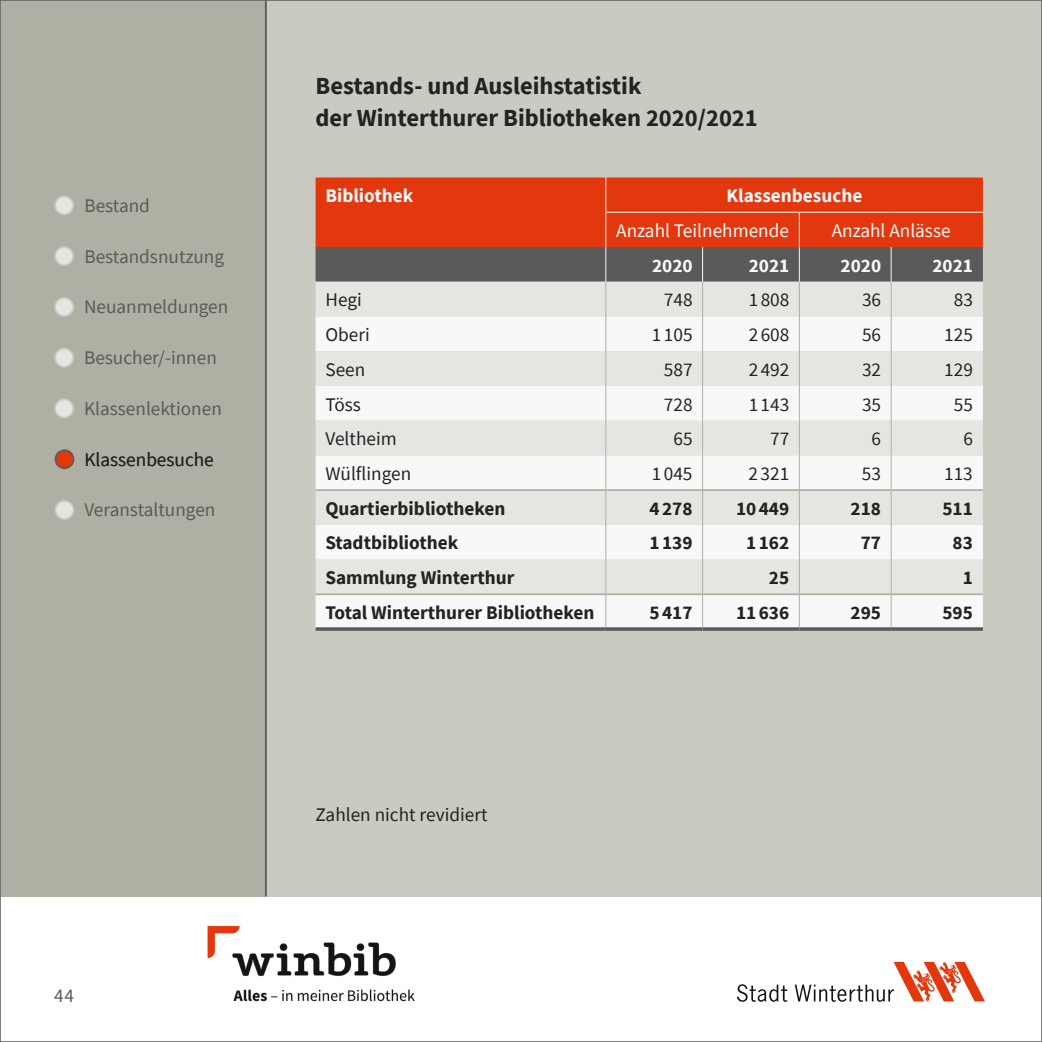
<style>
.page{position:relative;width:1042px;height:1042px;background:#fff}
.page>*{position:absolute;margin:0;border:0;box-sizing:border-box;transform-origin:0 0}
.t1{font:700 24.5px/31.5px "Source Sans Pro";color:#222322}
.t2{font:19.25px "Source Sans Pro";color:#222322}
.t3{font:700 19.25px "Source Sans Pro";color:#222322}
.t4{font:19.25px "Source Sans Pro";color:#5a5a5a}
.t5{font:700 19.25px "Source Sans Pro";color:#f8f8f8}
.t6{font:19.25px "Source Sans Pro";color:#f8f8f8}
</style>
<div class="page">
<div style="left:267px;top:0;width:775px;height:896px;background:#cbcac1"></div>
<div style="left:0;top:0;width:267px;height:896px;background:#b0afa3"></div>
<hr style="left:265px;top:0;width:2px;height:896px;background:#5a5a5a">
<img style="left:207px;top:925px;width:208px;height:77px">
<svg style="left:737px;top:962px;width:248px;height:40px"></svg>
<div style="left:55px;top:196px;width:18px;height:18px;background:#e6e5e1;border-radius:50%"></div>
<div style="left:54px;top:195px;width:20px;height:20px;border:2px solid #cbcac1;border-radius:50%"></div>
<div style="left:55px;top:247px;width:18px;height:18px;background:#e6e5e1;border-radius:50%"></div>
<div style="left:54px;top:246px;width:20px;height:20px;border:2px solid #cbcac1;border-radius:50%"></div>
<div style="left:55px;top:298px;width:18px;height:18px;background:#e6e5e1;border-radius:50%"></div>
<div style="left:54px;top:297px;width:20px;height:20px;border:2px solid #cbcac1;border-radius:50%"></div>
<div style="left:55px;top:349px;width:18px;height:18px;background:#e6e5e1;border-radius:50%"></div>
<div style="left:54px;top:348px;width:20px;height:20px;border:2px solid #cbcac1;border-radius:50%"></div>
<div style="left:55px;top:399px;width:18px;height:18px;background:#e6e5e1;border-radius:50%"></div>
<div style="left:54px;top:398px;width:20px;height:20px;border:2px solid #cbcac1;border-radius:50%"></div>
<div style="left:55px;top:501px;width:19px;height:18px;background:#e6e5e1;border-radius:50%"></div>
<div style="left:55px;top:500px;width:19px;height:20px;border:2px solid #cbcac1;border-radius:50%"></div>
<div style="left:315px;top:177px;width:668px;height:70px;background:#e3380e"></div>
<div style="left:315px;top:247px;width:668px;height:35px;background:#5a5a5a"></div>
<div style="left:315px;top:282px;width:668px;height:34px;background:#e6e5e1"></div>
<svg style="left:315px;top:316px;width:668px;height:311px;background:#efefed"></svg>
<hr style="left:605px;top:282px;width:1px;height:34px;background:#b0afa3">
<hr style="left:605px;top:316px;width:1px;height:35px;background:#b0afa3">
<hr style="left:605px;top:351px;width:1px;height:35px;background:#b0afa3">
<hr style="left:605px;top:386px;width:1px;height:35px;background:#b0afa3">
<hr style="left:605px;top:421px;width:1px;height:34px;background:#b0afa3">
<hr style="left:605px;top:455px;width:1px;height:34px;background:#b0afa3">
<hr style="left:605px;top:491px;width:1px;height:34px;background:#b0afa3">
<hr style="left:605px;top:525px;width:1px;height:34px;background:#b0afa3">
<hr style="left:605px;top:559px;width:1px;height:34px;background:#b0afa3">
<hr style="left:605px;top:595px;width:1px;height:32px;background:#b0afa3">
<hr style="left:605px;top:177px;width:1px;height:35px;background:#f8f8f8">
<hr style="left:605px;top:212px;width:97px;height:1px;background:#f8f8f8">
<hr style="left:605px;top:213px;width:1px;height:34px;background:#f8f8f8">
<hr style="left:702px;top:212px;width:97px;height:1px;background:#f8f8f8">
<hr style="left:799px;top:212px;width:92px;height:1px;background:#f8f8f8">
<hr style="left:799px;top:213px;width:1px;height:34px;background:#f8f8f8">
<hr style="left:891px;top:212px;width:92px;height:1px;background:#f8f8f8">
<hr style="left:605px;top:247px;width:1px;height:35px;background:#f8f8f8">
<hr style="left:702px;top:247px;width:1px;height:35px;background:#f8f8f8">
<hr style="left:799px;top:247px;width:1px;height:35px;background:#f8f8f8">
<hr style="left:315px;top:489px;width:291px;height:2px;background:#b0afa3">
<hr style="left:606px;top:489px;width:96px;height:2px;background:#b0afa3">
<hr style="left:703px;top:489px;width:96px;height:2px;background:#b0afa3">
<hr style="left:800px;top:489px;width:90px;height:2px;background:#b0afa3">
<hr style="left:891px;top:489px;width:92px;height:2px;background:#b0afa3">
<hr style="left:315px;top:593px;width:291px;height:2px;background:#b0afa3">
<hr style="left:606px;top:593px;width:96px;height:2px;background:#b0afa3">
<hr style="left:703px;top:593px;width:96px;height:2px;background:#b0afa3">
<hr style="left:800px;top:593px;width:90px;height:2px;background:#b0afa3">
<hr style="left:891px;top:593px;width:92px;height:2px;background:#b0afa3">
<svg style="left:315px;top:627px;width:291px;height:4px"></svg>
<svg style="left:606px;top:627px;width:96px;height:4px"></svg>
<svg style="left:702px;top:627px;width:97px;height:4px"></svg>
<svg style="left:799px;top:627px;width:92px;height:4px"></svg>
<svg style="left:891px;top:627px;width:92px;height:4px"></svg>
<hr style="left:702px;top:282px;width:1px;height:34px;background:#b0afa3">
<hr style="left:702px;top:316px;width:1px;height:35px;background:#b0afa3">
<hr style="left:702px;top:351px;width:1px;height:35px;background:#b0afa3">
<hr style="left:702px;top:386px;width:1px;height:35px;background:#b0afa3">
<hr style="left:702px;top:421px;width:1px;height:34px;background:#b0afa3">
<hr style="left:702px;top:455px;width:1px;height:35px;background:#b0afa3">
<hr style="left:702px;top:490px;width:1px;height:35px;background:#b0afa3">
<hr style="left:702px;top:525px;width:1px;height:34px;background:#b0afa3">
<hr style="left:702px;top:559px;width:1px;height:35px;background:#b0afa3">
<hr style="left:702px;top:594px;width:1px;height:33px;background:#b0afa3">
<hr style="left:890px;top:247px;width:1px;height:35px;background:#f8f8f8">
<hr style="left:799px;top:282px;width:1px;height:34px;background:#b0afa3">
<hr style="left:799px;top:316px;width:1px;height:35px;background:#b0afa3">
<hr style="left:799px;top:351px;width:1px;height:35px;background:#b0afa3">
<hr style="left:799px;top:386px;width:1px;height:35px;background:#b0afa3">
<hr style="left:799px;top:421px;width:1px;height:34px;background:#b0afa3">
<hr style="left:799px;top:455px;width:1px;height:35px;background:#b0afa3">
<hr style="left:799px;top:490px;width:1px;height:35px;background:#b0afa3">
<hr style="left:799px;top:525px;width:1px;height:34px;background:#b0afa3">
<hr style="left:799px;top:559px;width:1px;height:35px;background:#b0afa3">
<hr style="left:799px;top:594px;width:1px;height:33px;background:#b0afa3">
<hr style="left:890px;top:282px;width:1px;height:34px;background:#b0afa3">
<hr style="left:890px;top:316px;width:1px;height:35px;background:#b0afa3">
<hr style="left:890px;top:351px;width:1px;height:35px;background:#b0afa3">
<hr style="left:890px;top:386px;width:1px;height:35px;background:#b0afa3">
<hr style="left:890px;top:421px;width:1px;height:34px;background:#b0afa3">
<hr style="left:890px;top:455px;width:1px;height:35px;background:#b0afa3">
<hr style="left:890px;top:490px;width:1px;height:35px;background:#b0afa3">
<hr style="left:890px;top:525px;width:1px;height:34px;background:#b0afa3">
<hr style="left:890px;top:559px;width:1px;height:35px;background:#b0afa3">
<hr style="left:890px;top:594px;width:1px;height:33px;background:#b0afa3">
<div style="left:55px;top:450px;width:19px;height:18px;background:#e3380e;border-radius:50%"></div>
<div style="left:55px;top:449px;width:19px;height:20px;border:2px solid #5a5a5a;border-radius:50%"></div>
<p class="t4" style="left:84px;top:193px;width:67px">Bestand</p>
<p class="t4" style="left:84px;top:244px;width:141px">Bestandsnutzung</p>
<p class="t4" style="left:84px;top:295px;width:146px">Neuanmeldungen</p>
<p class="t4" style="left:84px;top:345px;width:134px">Besucher/-innen</p>
<p class="t4" style="left:84px;top:396px;width:139px">Klassenlektionen</p>
<p class="t2" style="left:84px;top:447px;width:131px">Klassenbesuche</p>
<p class="t4" style="left:84px;top:498px;width:133px">Veranstaltungen</p>
<p class="t4" style="left:54px;top:983px;width:21px">44</p>
<p class="t1" style="left:315px;top:70px;width:444px">Bestands- und Ausleihstatistik<br>der Winterthurer Bibliotheken 2020/2021</p>
<p class="t5" style="left:325px;top:183px;width:89px">Bibliothek</p>
<p class="t5" style="left:726px;top:183px;width:137px">Klassenbesuche</p>
<p class="t6" style="left:616px;top:218px;width:174px">Anzahl Teilnehmende</p>
<p class="t6" style="left:831px;top:218px;width:120px">Anzahl Anlässe</p>
<p class="t5" style="left:652px;top:252px;width:42px">2020</p>
<p class="t5" style="left:749px;top:252px;width:42px">2021</p>
<p class="t5" style="left:840px;top:252px;width:42px">2020</p>
<p class="t5" style="left:932px;top:252px;width:42px">2021</p>
<p class="t2" style="left:325px;top:288px;width:38px">Hegi</p>
<p class="t2" style="left:664px;top:288px;width:30px">748</p>
<p class="t2" style="left:749px;top:288px;width:42px">1 808</p>
<p class="t2" style="left:862px;top:288px;width:21px">36</p>
<p class="t2" style="left:954px;top:288px;width:21px">83</p>
<p class="t2" style="left:325px;top:322px;width:46px">Oberi</p>
<p class="t2" style="left:652px;top:322px;width:42px">1 105</p>
<p class="t2" style="left:749px;top:322px;width:42px">2 608</p>
<p class="t2" style="left:862px;top:322px;width:21px">56</p>
<p class="t2" style="left:944px;top:322px;width:30px">125</p>
<p class="t2" style="left:325px;top:357px;width:41px">Seen</p>
<p class="t2" style="left:664px;top:357px;width:30px">587</p>
<p class="t2" style="left:749px;top:357px;width:42px">2 492</p>
<p class="t2" style="left:862px;top:357px;width:21px">32</p>
<p class="t2" style="left:944px;top:357px;width:30px">129</p>
<p class="t2" style="left:325px;top:392px;width:37px">Töss</p>
<p class="t2" style="left:664px;top:392px;width:30px">728</p>
<p class="t2" style="left:748px;top:392px;width:42px">1 143</p>
<p class="t2" style="left:862px;top:392px;width:21px">35</p>
<p class="t2" style="left:954px;top:392px;width:21px">55</p>
<p class="t2" style="left:325px;top:427px;width:73px">Veltheim</p>
<p class="t2" style="left:673px;top:427px;width:21px">65</p>
<p class="t2" style="left:770px;top:427px;width:21px">77</p>
<p class="t2" style="left:871px;top:427px;width:11px">6</p>
<p class="t2" style="left:963px;top:427px;width:11px">6</p>
<p class="t2" style="left:325px;top:461px;width:87px">Wülflingen</p>
<p class="t2" style="left:652px;top:461px;width:42px">1 045</p>
<p class="t2" style="left:748px;top:461px;width:42px">2 321</p>
<p class="t2" style="left:862px;top:461px;width:21px">53</p>
<p class="t2" style="left:944px;top:461px;width:30px">113</p>
<p class="t3" style="left:325px;top:495px;width:181px">Quartierbibliotheken</p>
<p class="t3" style="left:649px;top:495px;width:45px">4278</p>
<p class="t3" style="left:736px;top:495px;width:55px">10449</p>
<p class="t3" style="left:850px;top:495px;width:32px">218</p>
<p class="t3" style="left:942px;top:495px;width:32px">511</p>
<p class="t3" style="left:325px;top:530px;width:134px">Stadtbibliothek</p>
<p class="t3" style="left:649px;top:530px;width:45px">1139</p>
<p class="t3" style="left:746px;top:530px;width:45px">1162</p>
<p class="t3" style="left:861px;top:530px;width:22px">77</p>
<p class="t3" style="left:952px;top:530px;width:22px">83</p>
<p class="t3" style="left:325px;top:565px;width:191px">Sammlung Winterthur</p>
<p class="t3" style="left:769px;top:565px;width:22px">25</p>
<p class="t3" style="left:962px;top:565px;width:12px">1</p>
<p class="t3" style="left:325px;top:599px;width:271px">Total Winterthurer Bibliotheken</p>
<p class="t3" style="left:649px;top:599px;width:45px">5417</p>
<p class="t3" style="left:736px;top:599px;width:55px">11636</p>
<p class="t3" style="left:850px;top:599px;width:32px">295</p>
<p class="t3" style="left:942px;top:599px;width:32px">595</p>
<p class="t2" style="left:315px;top:802px;width:173px">Zahlen nicht revidiert</p>
</div>
